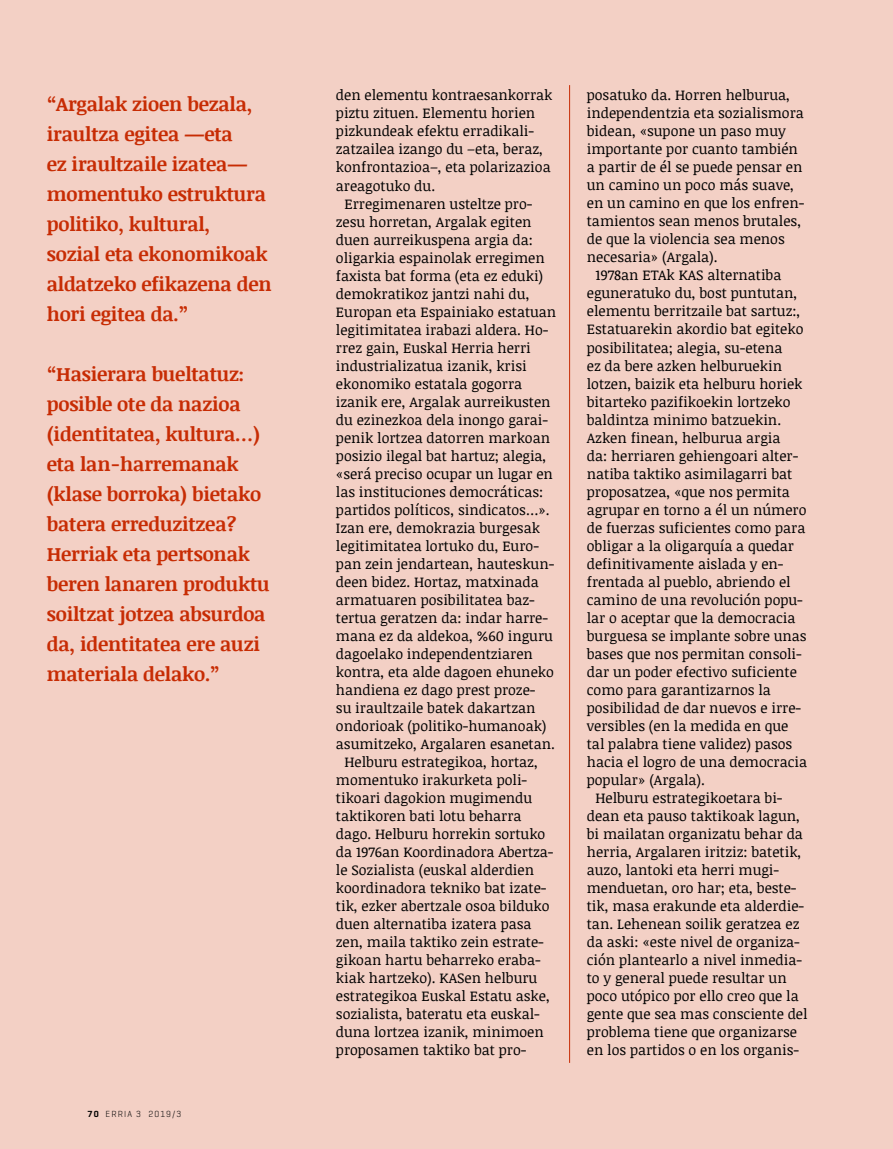
<style>
.page{position:relative;width:893px;height:1149px;background:#fff}
.page>*{position:absolute;margin:0;border:0;box-sizing:border-box;transform-origin:0 0}
.t1{font:700 19.5px/30px "Noticia Text";letter-spacing:-.01em;color:#c72c04}
.t2{font:14.25px "Noticia Text";color:#000}
.t3{font:300 9px "Geogrotesque";letter-spacing:.12em;color:#000}
.s1{font-weight:600}
</style>
<div class="page">
<div style="left:0;top:0;width:893px;height:1148px;background:#f3d0c5"></div>
<hr style="left:569px;top:85px;width:1px;height:977px;background:#c72c04">
<h1 class="t1" style="left:47px;top:88px;width:226px">“Argalak zioen bezala, iraultza egitea —eta<br>ez iraultzaile izatea— momentuko estruktura politiko, kultural,<br>sozial eta ekonomikoak aldatzeko efikazena den hori egitea da.”</h1>
<p class="t1" style="left:47px;top:358px;width:224px">“Hasierara bueltatuz: posible ote da nazioa (identitatea, kultura…) eta lan-harremanak (klase borroka) bietako batera erreduzitzea?<br>Herriak eta pertsonak beren lanaren produktu soiltzat jotzea absurdoa da, identitatea ere auzi materiala delako.”</p>
<p class="t3" style="left:88px;top:1108px;width:95px"><span class="s1">70</span> ERRIA 3 2019/3</p>
<p class="t2" style="left:336px;top:85px;width:218px">den elementu kontraesankorrak</p>
<p class="t2" style="left:336px;top:103px;width:201px">piztu zituen. Elementu horien</p>
<p class="t2" style="left:336px;top:121px;width:200px">pizkundeak efektu erradikali-</p>
<p class="t2" style="left:336px;top:139px;width:209px">zatzailea izango du –eta, beraz,</p>
<p class="t2" style="left:336px;top:157px;width:216px">konfrontazioa–, eta polarizazioa</p>
<p class="t2" style="left:336px;top:175px;width:101px">areagotuko du.</p>
<p class="t2" style="left:344px;top:193px;width:189px">Erregimenaren usteltze pro-</p>
<p class="t2" style="left:336px;top:211px;width:197px">zesu horretan, Argalak egiten</p>
<p class="t2" style="left:336px;top:229px;width:199px">duen aurreikuspena argia da:</p>
<p class="t2" style="left:336px;top:247px;width:210px">oligarkia espainolak erregimen</p>
<p class="t2" style="left:336px;top:265px;width:209px">faxista bat forma (eta ez eduki)</p>
<p class="t2" style="left:336px;top:283px;width:195px">demokratikoz jantzi nahi du,</p>
<p class="t2" style="left:336px;top:301px;width:222px">Europan eta Espainiako estatuan</p>
<p class="t2" style="left:336px;top:319px;width:214px">legitimitatea irabazi aldera. Ho-</p>
<p class="t2" style="left:336px;top:337px;width:196px">rrez gain, Euskal Herria herri</p>
<p class="t2" style="left:336px;top:355px;width:192px">industrializatua izanik, krisi</p>
<p class="t2" style="left:336px;top:373px;width:188px">ekonomiko estatala gogorra</p>
<p class="t2" style="left:336px;top:391px;width:216px">izanik ere, Argalak aurreikusten</p>
<p class="t2" style="left:336px;top:409px;width:214px">du ezinezkoa dela inongo garai-</p>
<p class="t2" style="left:336px;top:427px;width:216px">penik lortzea datorren markoan</p>
<p class="t2" style="left:336px;top:445px;width:212px">posizio ilegal bat hartuz; alegia,</p>
<p class="t2" style="left:336px;top:463px;width:219px">«será preciso ocupar un lugar en</p>
<p class="t2" style="left:336px;top:481px;width:209px">las instituciones democráticas:</p>
<p class="t2" style="left:336px;top:499px;width:215px">partidos políticos, sindicatos…».</p>
<p class="t2" style="left:336px;top:517px;width:205px">Izan ere, demokrazia burgesak</p>
<p class="t2" style="left:336px;top:535px;width:204px">legitimitatea lortuko du, Euro-</p>
<p class="t2" style="left:336px;top:553px;width:220px">pan zein jendartean, hauteskun-</p>
<p class="t2" style="left:336px;top:571px;width:204px">deen bidez. Hortaz, matxinada</p>
<p class="t2" style="left:336px;top:589px;width:200px">armatuaren posibilitatea baz-</p>
<p class="t2" style="left:336px;top:607px;width:214px">tertua geratzen da: indar harre-</p>
<p class="t2" style="left:336px;top:625px;width:218px">mana ez da aldekoa, %60 inguru</p>
<p class="t2" style="left:336px;top:643px;width:199px">dagoelako independentziaren</p>
<p class="t2" style="left:336px;top:661px;width:219px">kontra, eta alde dagoen ehuneko</p>
<p class="t2" style="left:336px;top:679px;width:201px">handiena ez dago prest proze-</p>
<p class="t2" style="left:336px;top:697px;width:201px">su iraultzaile batek dakartzan</p>
<p class="t2" style="left:336px;top:715px;width:212px">ondorioak (politiko-humanoak)</p>
<p class="t2" style="left:336px;top:733px;width:221px">asumitzeko, Argalaren esanetan.</p>
<p class="t2" style="left:344px;top:751px;width:195px">Helburu estrategikoa, hortaz,</p>
<p class="t2" style="left:336px;top:769px;width:193px">momentuko irakurketa poli-</p>
<p class="t2" style="left:336px;top:787px;width:198px">tikoari dagokion mugimendu</p>
<p class="t2" style="left:336px;top:805px;width:187px">taktikoren bati lotu beharra</p>
<p class="t2" style="left:336px;top:823px;width:211px">dago. Helburu horrekin sortuko</p>
<p class="t2" style="left:336px;top:841px;width:219px">da 1976an Koordinadora Abertza-</p>
<p class="t2" style="left:336px;top:859px;width:200px">le Sozialista (euskal alderdien</p>
<p class="t2" style="left:336px;top:877px;width:212px">koordinadora tekniko bat izate-</p>
<p class="t2" style="left:336px;top:895px;width:215px">tik, ezker abertzale osoa bilduko</p>
<p class="t2" style="left:336px;top:913px;width:197px">duen alternatiba izatera pasa</p>
<p class="t2" style="left:336px;top:931px;width:209px">zen, maila taktiko zein estrate-</p>
<p class="t2" style="left:336px;top:949px;width:206px">gikoan hartu beharreko eraba-</p>
<p class="t2" style="left:336px;top:967px;width:203px">kiak hartzeko). KASen helburu</p>
<p class="t2" style="left:336px;top:985px;width:215px">estrategikoa Euskal Estatu aske,</p>
<p class="t2" style="left:336px;top:1003px;width:205px">sozialista, bateratu eta euskal-</p>
<p class="t2" style="left:336px;top:1021px;width:209px">duna lortzea izanik, minimoen</p>
<p class="t2" style="left:336px;top:1039px;width:192px">proposamen taktiko bat pro-</p>
<p class="t2" style="left:587px;top:85px;width:205px">posatuko da. Horren helburua,</p>
<p class="t2" style="left:587px;top:103px;width:219px">independentzia eta sozialismora</p>
<p class="t2" style="left:587px;top:121px;width:201px">bidean, «supone un paso muy</p>
<p class="t2" style="left:587px;top:139px;width:213px">importante por cuanto también</p>
<p class="t2" style="left:587px;top:157px;width:217px">a partir de él se puede pensar en</p>
<p class="t2" style="left:587px;top:175px;width:209px">un camino un poco más suave,</p>
<p class="t2" style="left:587px;top:193px;width:219px">en un camino en que los enfren-</p>
<p class="t2" style="left:587px;top:211px;width:216px">tamientos sean menos brutales,</p>
<p class="t2" style="left:587px;top:229px;width:199px">de que la violencia sea menos</p>
<p class="t2" style="left:587px;top:247px;width:132px">necesaria» (Argala).</p>
<p class="t2" style="left:595px;top:265px;width:188px">1978an ETAk KAS alternatiba</p>
<p class="t2" style="left:587px;top:283px;width:212px">eguneratuko du, bost puntutan,</p>
<p class="t2" style="left:587px;top:301px;width:215px">elementu berritzaile bat sartuz:,</p>
<p class="t2" style="left:587px;top:319px;width:218px">Estatuarekin akordio bat egiteko</p>
<p class="t2" style="left:587px;top:337px;width:197px">posibilitatea; alegia, su-etena</p>
<p class="t2" style="left:587px;top:355px;width:197px">ez da bere azken helburuekin</p>
<p class="t2" style="left:587px;top:373px;width:217px">lotzen, baizik eta helburu horiek</p>
<p class="t2" style="left:587px;top:391px;width:205px">bitarteko pazifikoekin lortzeko</p>
<p class="t2" style="left:587px;top:409px;width:196px">baldintza minimo batzuekin.</p>
<p class="t2" style="left:587px;top:427px;width:195px">Azken finean, helburua argia</p>
<p class="t2" style="left:587px;top:445px;width:213px">da: herriaren gehiengoari alter-</p>
<p class="t2" style="left:587px;top:463px;width:207px">natiba taktiko asimilagarri bat</p>
<p class="t2" style="left:587px;top:481px;width:205px">proposatzea, «que nos permita</p>
<p class="t2" style="left:587px;top:499px;width:221px">agrupar en torno a él un número</p>
<p class="t2" style="left:587px;top:517px;width:220px">de fuerzas suficientes como para</p>
<p class="t2" style="left:587px;top:535px;width:209px">obligar a la oligarquía a quedar</p>
<p class="t2" style="left:587px;top:553px;width:198px">definitivamente aislada y en-</p>
<p class="t2" style="left:587px;top:571px;width:205px">frentada al pueblo, abriendo el</p>
<p class="t2" style="left:587px;top:589px;width:218px">camino de una revolución popu-</p>
<p class="t2" style="left:587px;top:607px;width:210px">lar o aceptar que la democracia</p>
<p class="t2" style="left:587px;top:625px;width:221px">burguesa se implante sobre unas</p>
<p class="t2" style="left:587px;top:643px;width:216px">bases que nos permitan consoli-</p>
<p class="t2" style="left:587px;top:661px;width:212px">dar un poder efectivo suficiente</p>
<p class="t2" style="left:587px;top:679px;width:186px">como para garantizarnos la</p>
<p class="t2" style="left:587px;top:697px;width:216px">posibilidad de dar nuevos e irre-</p>
<p class="t2" style="left:587px;top:715px;width:203px">versibles (en la medida en que</p>
<p class="t2" style="left:587px;top:733px;width:207px">tal palabra tiene validez) pasos</p>
<p class="t2" style="left:587px;top:751px;width:222px">hacia el logro de una democracia</p>
<p class="t2" style="left:587px;top:769px;width:120px">popular» (Argala).</p>
<p class="t2" style="left:595px;top:787px;width:189px">Helburu estrategikoetara bi-</p>
<p class="t2" style="left:587px;top:805px;width:215px">dean eta pauso taktikoak lagun,</p>
<p class="t2" style="left:587px;top:823px;width:218px">bi mailatan organizatu behar da</p>
<p class="t2" style="left:587px;top:841px;width:216px">herria, Argalaren iritziz: batetik,</p>
<p class="t2" style="left:587px;top:859px;width:194px">auzo, lantoki eta herri mugi-</p>
<p class="t2" style="left:587px;top:877px;width:211px">menduetan, oro har; eta, beste-</p>
<p class="t2" style="left:587px;top:895px;width:219px">tik, masa erakunde eta alderdie-</p>
<p class="t2" style="left:587px;top:913px;width:214px">tan. Lehenean soilik geratzea ez</p>
<p class="t2" style="left:587px;top:931px;width:214px">da aski: «este nivel de organiza-</p>
<p class="t2" style="left:587px;top:949px;width:217px">ción plantearlo a nivel inmedia-</p>
<p class="t2" style="left:587px;top:967px;width:201px">to y general puede resultar un</p>
<p class="t2" style="left:587px;top:985px;width:213px">poco utópico por ello creo que la</p>
<p class="t2" style="left:587px;top:1003px;width:222px">gente que sea mas consciente del</p>
<p class="t2" style="left:587px;top:1021px;width:212px">problema tiene que organizarse</p>
<p class="t2" style="left:587px;top:1039px;width:214px">en los partidos o en los organis-</p>
</div>
